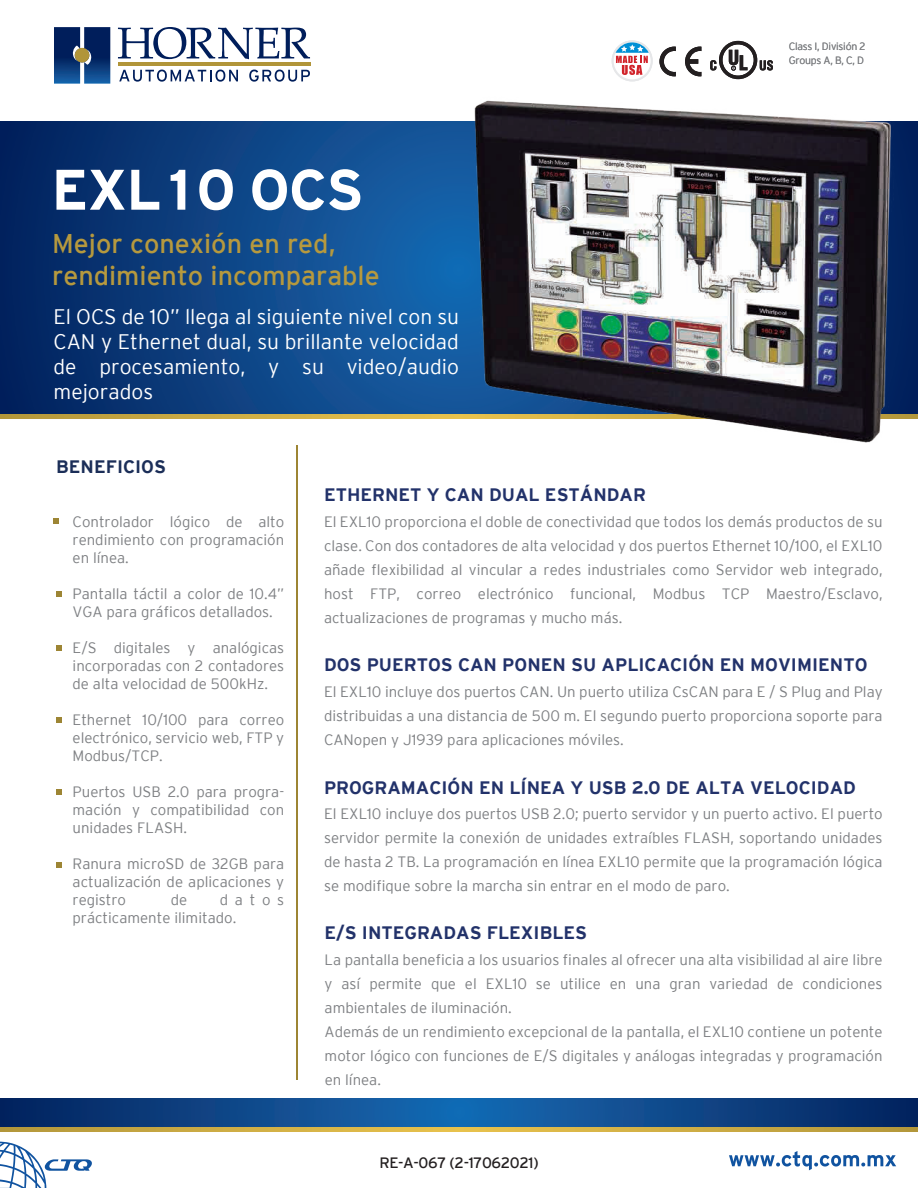
<style>
.page{position:relative;width:918px;height:1188px;background:#fff}
.page>*{position:absolute;margin:0;border:0;box-sizing:border-box;transform-origin:0 0}
.t1{font:700 57px "Interstate";letter-spacing:-.02em;color:#fff}
.t2{font:27px/32.4px "Interstate";color:#b6993e}
.t3{font:300 21px/25.2px "Interstate";color:#fff;text-align:justify}
.t4{font:700 18px "Interstate";color:#22326a}
.t5{font:700 18px "Interstate";color:#1b2e58}
.t6{font:300 15px/24px "Interstate";color:#7e8083;text-align:justify}
.t7{font:15px "Interstate";letter-spacing:-.025em;color:#231f20}
.t8{font:300 10.5px/13.5px "Interstate";letter-spacing:-.025em;color:#7e8083}
</style>
<div class="page">
<svg style="left:118px;top:27px;width:192px;height:32px"></svg>
<hr style="left:118px;top:63px;width:192px;height:3px;background:#b19539">
<img style="left:54px;top:27px;width:56px;height:57px">
<div style="left:75px;top:48px;width:14px;height:15px;background:#b19539;border-radius:50%"></div>
<svg style="left:119px;top:70px;width:119px;height:12px"></svg>
<svg style="left:249px;top:70px;width:61px;height:12px"></svg>
<img style="left:0;top:122px;width:918px;height:297px">
<hr style="left:296px;top:446px;width:2px;height:634px;background:#9d8534">
<svg style="left:53px;top:518px;width:6px;height:5px"></svg>
<svg style="left:56px;top:591px;width:6px;height:6px"></svg>
<svg style="left:56px;top:645px;width:6px;height:6px"></svg>
<svg style="left:56px;top:717px;width:6px;height:6px"></svg>
<svg style="left:56px;top:790px;width:6px;height:5px"></svg>
<svg style="left:56px;top:862px;width:6px;height:6px"></svg>
<img style="left:450px;top:100px;width:458px;height:343px">
<div style="left:612px;top:40px;width:41px;height:41px;background:#e6e7e9;border-radius:50%"></div>
<div style="left:614px;top:42px;width:37px;height:37px;background:#fff;border-radius:50%"></div>
<svg style="left:616px;top:42px;width:33px;height:33px"></svg>
<svg style="left:710px;top:41px;width:63px;height:38px"></svg>
<svg style="left:659px;top:47px;width:17px;height:29px"></svg>
<svg style="left:685px;top:47px;width:16px;height:29px"></svg>
<img style="left:0;top:1098px;width:918px;height:34px">
<svg style="left:729px;top:1151px;width:167px;height:19px"></svg>
<svg style="left:0;top:1142px;width:92px;height:46px"></svg>
<h1 class="t1" style="left:51px;top:168px;width:314px">EXL10 OCS</h1>
<h2 class="t2" style="left:52px;top:229px;width:329px">Mejor conexión en red, rendimiento incomparable</h2>
<h3 class="t3" style="left:54px;top:306px;width:407px">El OCS de 10” llega al siguiente nivel con su CAN y Ethernet dual, su brillante velocidad de procesamiento, y su video/audio mejorados</h3>
<p class="t5" style="left:56px;top:460px;width:111px">BENEFICIOS</p>
<p class="t8" style="left:789px;top:41px;width:78px">Class I, División 2<br>Groups A, B, C, D</p>
<p class="t6" style="left:73px;top:514px;width:213px;line-height:18px">Controlador lógico de alto rendimiento con programación en línea.</p>
<p class="t6" style="left:73px;top:586px;width:213px;line-height:18px">Pantalla táctil a color de 10.4”<br>VGA para gráficos detallados.</p>
<p class="t6" style="left:73px;top:640px;width:213px;line-height:18px">E/S digitales y analógicas incorporadas con 2 contadores de alta velocidad de 500kHz.</p>
<p class="t6" style="left:73px;top:712px;width:213px;line-height:18px">Ethernet 10/100 para correo electrónico, servicio web, FTP y Modbus/TCP.</p>
<p class="t6" style="left:73px;top:784px;width:213px;line-height:18px">Puertos USB 2.0 para progra&shy;mación y compatibilidad con unidades FLASH.</p>
<p class="t6" style="left:73px;top:856px;width:213px;line-height:18px">Ranura microSD de 32GB para actualización de aplicaciones y registro</p>
<p class="t6" style="left:73px;top:892px;width:213px;line-height:18px;text-indent:147px">datos prácticamente ilimitado.</p>
<p class="t6" style="left:171px;top:889px;width:18px">de</p>
<p class="t4" style="left:324px;top:488px;width:323px">ETHERNET Y CAN DUAL ESTÁNDAR</p>
<p class="t6" style="left:324px;top:511px;width:560px">El EXL10 proporciona el doble de conectividad que todos los demás productos de su clase. Con dos contadores de alta velocidad y dos puertos Ethernet 10/100, el EXL10 añade flexibilidad al vincular a redes industriales como Servidor web integrado, host FTP, correo electrónico funcional, Modbus TCP Maestro/Esclavo, actualizaciones de programas y mucho más.</p>
<p class="t4" style="left:324px;top:658px;width:545px">DOS PUERTOS CAN PONEN SU APLICACIÓN EN MOVIMIENTO</p>
<p class="t6" style="left:324px;top:681px;width:560px">El EXL10 incluye dos puertos CAN. Un puerto utiliza CsCAN para E / S Plug and Play distribuidas a una distancia de 500 m. El segundo puerto proporciona soporte para CANopen y J1939 para aplicaciones móviles.</p>
<p class="t4" style="left:324px;top:781px;width:533px">PROGRAMACIÓN EN LÍNEA Y USB 2.0 DE ALTA VELOCIDAD</p>
<p class="t6" style="left:324px;top:803px;width:560px">El EXL10 incluye dos puertos USB 2.0; puerto servidor y un puerto activo. El puerto servidor permite la conexión de unidades extraíbles FLASH, soportando unidades de hasta 2 TB. La programación en línea EXL10 permite que la programación lógica se modifique sobre la marcha sin entrar en el modo de paro.</p>
<p class="t4" style="left:325px;top:926px;width:264px">E/S INTEGRADAS FLEXIBLES</p>
<p class="t6" style="left:325px;top:949px;width:560px;text-align:left">La pantalla beneficia a los usuarios finales al ofrecer una alta visibilidad al aire libre y así permite que el EXL10 se utilice en una gran variedad de condiciones ambientales de iluminación.<br>Además de un rendimiento excepcional de la pantalla, el EXL10 contiene un potente motor lógico con funciones de E/S digitales y análogas integradas y programación en línea.</p>
<p class="t7" style="left:379px;top:1157px;width:161px">RE-A-067 (2-17062021)</p>
</div>
